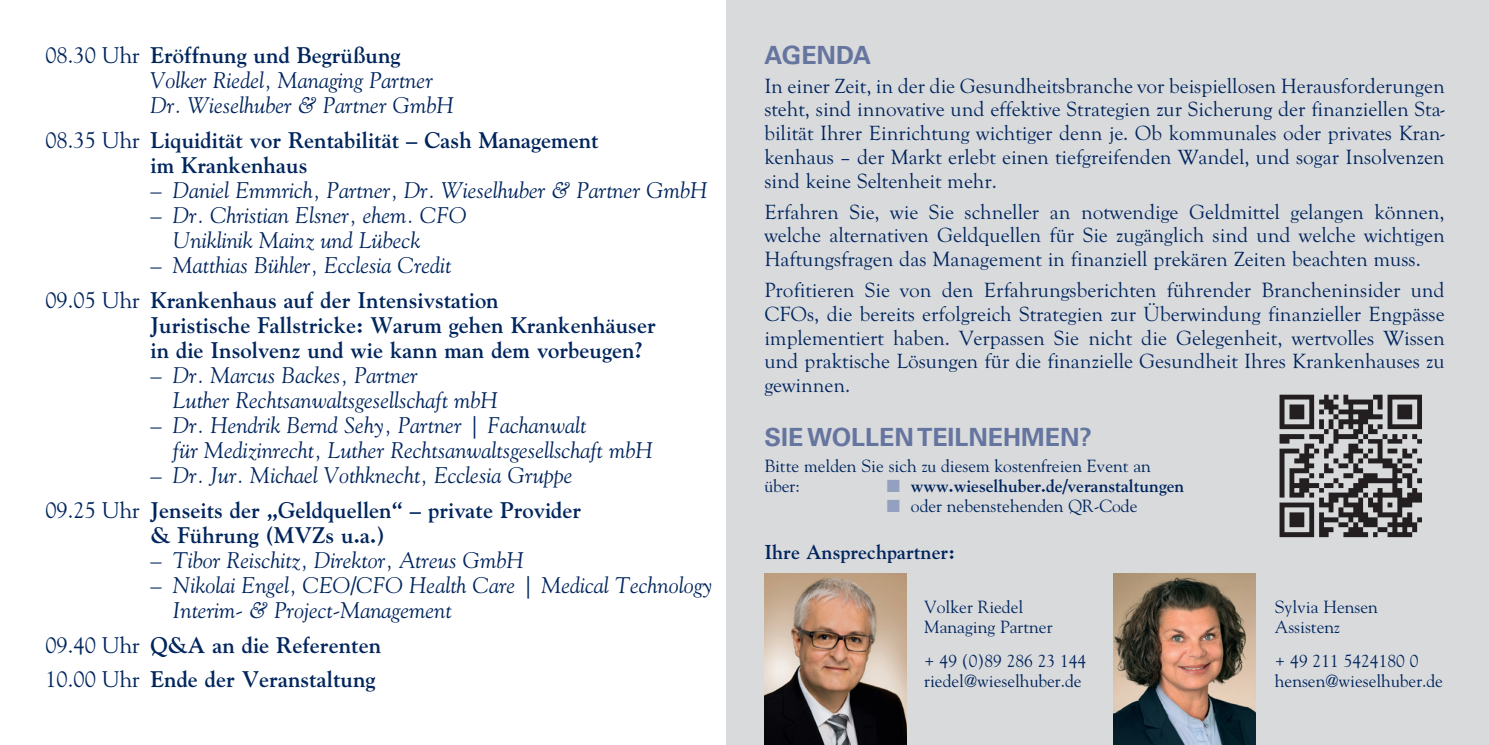
<style>
.page{position:relative;width:1489px;height:745px;background:#fff}
.page>*{position:absolute;margin:0;border:0;box-sizing:border-box;transform-origin:0 0}
.t1{font:700 25px "Univers LT Pro 65";color:#65759f}
.t2{font:italic 22.5px/25px "Goudy Std";color:#00255d}
.t3{font:700 22.5px/25px "Goudy Std";color:#00255d}
.t4{font:21.25px/23.8px "Goudy Old Sty";color:#00255d;text-align:justify}
.t5{font:700 20px "Goudy Std";color:#00255d}
.t6{font:17.5px/20px "Goudy Std";color:#00255d}
.t7{font:700 17.5px "Goudy Std";color:#00255d}
.s1{font-style:normal}
.s2{font-weight:700;font-style:normal}
.s3{font-weight:400}
.s4{font-weight:400;font-style:italic}
.s5{color:#94a0c0}
</style>
<div class="page">
<div style="left:726px;top:0;width:762px;height:744px;background:#d9dadc"></div>
<img style="left:764px;top:573px;width:142px;height:171px">
<img style="left:1113px;top:573px;width:141px;height:171px">
<img style="left:1279px;top:394px;width:143px;height:144px">
<p class="t2" style="left:150px;top:42px;width:305px;text-indent:-105px"><span class="s1">08.30 Uhr</span> <span class="s2">Eröffnung und Begrüßung<br></span>Volker Riedel, Managing Partner<br>Dr. Wieselhuber &amp; Partner GmbH</p>
<p class="t3" style="left:150px;top:127px;width:450px;text-indent:-105px"><span class="s3">08.35 Uhr</span> Liquidität vor Rentabilität – Cash Management im Krankenhaus</p>
<p class="t2" style="left:150px;top:177px;width:558px"><span class="s1">–</span> Daniel Emmrich, Partner, Dr. Wieselhuber &amp; Partner GmbH</p>
<p class="t2" style="left:173px;top:202px;width:295px;text-indent:-22px"><span class="s1">–</span> Dr. Christian Elsner, ehem. CFO<br>Uniklinik Mainz und Lübeck</p>
<p class="t3" style="left:45px;top:247px;width:455px;line-height:35px;text-indent:105px"><span class="s3">–</span> <span class="s4">Matthias Bühler, Ecclesia Credit<br></span><span class="s3">09.05 Uhr</span> Krankenhaus auf der Intensivstation</p>
<p class="t3" style="left:150px;top:312px;width:507px">Juristische Fallstricke: Warum gehen Krankenhäuser in die Insolvenz und wie kann man dem vorbeugen?</p>
<p class="t2" style="left:173px;top:362px;width:326px;text-indent:-22px"><span class="s1">–</span> Dr. Marcus Backes, Partner<br>Luther Rechtsanwaltsgesellschaft mbH</p>
<p class="t2" style="left:173px;top:412px;width:481px;text-indent:-22px"><span class="s1">–</span> Dr. Hendrik Bernd Sehy, Partner | Fachanwalt<br>für Medizinrecht, Luther Rechtsanwaltsgesellschaft mbH</p>
<p class="t2" style="left:45px;top:457px;width:537px;line-height:35px;text-indent:105px">– Dr. Jur. Michael Vothknecht, Ecclesia Gruppe<br><span class="s1">09.25 Uhr</span> <span class="s2">Jenseits der „Geldquellen“ – private Provider</span></p>
<p class="t3" style="left:150px;top:522px;width:236px">&amp; Führung (MVZs u.a.)</p>
<p class="t2" style="left:150px;top:547px;width:375px"><span class="s1">–</span> Tibor Reischitz, Direktor, Atreus GmbH</p>
<p class="t2" style="left:173px;top:572px;width:541px;text-indent:-22px"><span class="s1">–</span> Nikolai Engel, CEO/CFO Health Care | Medical Technology<br>Interim- &amp; Project-Management</p>
<p class="t3" style="left:45px;top:627px;width:337px;line-height:34.2px"><span class="s3">09.40 Uhr</span> Q&amp;A an die Referenten<br><span class="s3">10.00 Uhr</span> Ende der Veranstaltung</p>
<p class="t1" style="left:764px;top:38px;width:108px">AGENDA</p>
<p class="t4" style="left:764px;top:74px;width:682px">In einer Zeit, in der die Gesundheitsbranche vor beispiellosen Herausforderungen steht, sind innovative und effektive Strategien zur Sicherung der finanziellen Sta&shy;bilität Ihrer Einrichtung wichtiger denn je. Ob kommunales oder privates Kran&shy;kenhaus – der Markt erlebt einen tiefgreifenden Wandel, und sogar Insolvenzen sind keine Seltenheit mehr.</p>
<p class="t4" style="left:764px;top:200px;width:681px">Erfahren Sie, wie Sie schneller an notwendige Geldmittel gelangen können, welche alternativen Geldquellen für Sie zugänglich sind und welche wichtigen Haftungsfragen das Management in finanziell prekären Zeiten beachten muss.</p>
<p class="t4" style="left:764px;top:278px;width:682px">Profitieren Sie von den Erfahrungsberichten führender Brancheninsider und CFOs, die bereits erfolgreich Strategien zur Überwindung finanzieller Engpässe implementiert haben. Verpassen Sie nicht die Gelegenheit, wertvolles Wissen und praktische Lösungen für die finanzielle Gesundheit Ihres Krankenhauses zu gewinnen.</p>
<p class="t1" style="left:764px;top:419px;width:329px">SIE WOLLEN TEILNEHMEN?</p>
<p class="t6" style="left:764px;top:455px;width:388px">Bitte melden Sie sich zu diesem kostenfreien Event an über:</p>
<p class="t7" style="left:886px;top:475px;width:299px"><span class="s5">■</span> www.wieselhuber.de/veranstaltungen</p>
<p class="t6" style="left:886px;top:495px;width:252px"><span class="s5">■</span> oder nebenstehenden QR-Code</p>
<p class="t5" style="left:764px;top:539px;width:192px">Ihre Ansprechpartner:</p>
<p class="t6" style="left:924px;top:596px;width:130px">Volker Riedel<br>Managing Partner</p>
<p class="t6" style="left:924px;top:650px;width:164px">+ 49 (0)89 286 23 144 riedel@wieselhuber.de</p>
<p class="t6" style="left:1274px;top:596px;width:105px">Sylvia Hensen<br>Assistenz</p>
<p class="t6" style="left:1274px;top:650px;width:170px">+ 49 211 5424180 0 hensen@wieselhuber.de</p>
</div>
